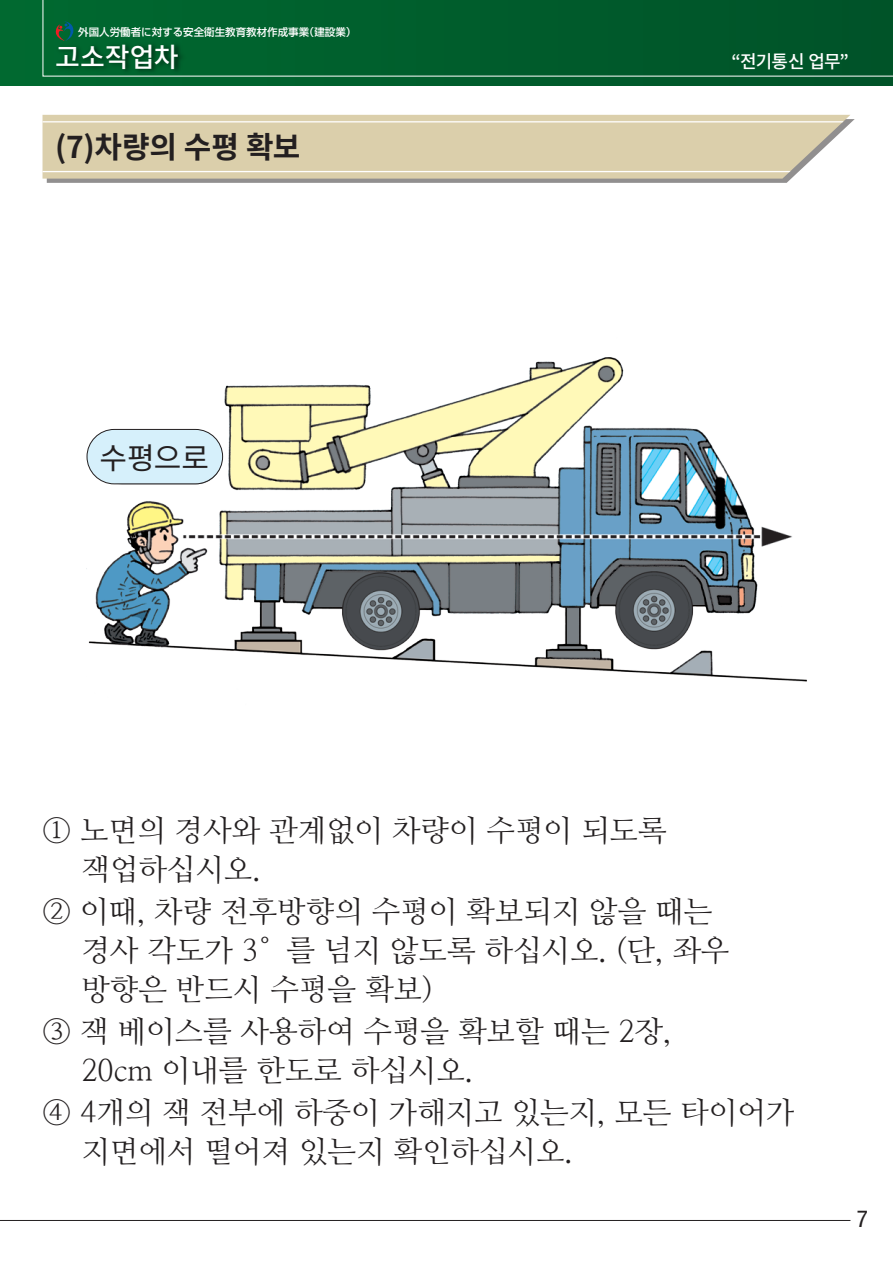
<style>
.page{position:relative;width:893px;height:1263px;background:#fff}
.page>*{position:absolute;margin:0;border:0;box-sizing:border-box;transform-origin:0 0}
.t1{font:30px/39px "Nanum Myeongjo";color:#231f20}
.t2{font:700 30px "Noto Sans CJ Kkr";color:#231f20}
.t3{font:30px "Noto Sans CJ Kkr";color:#231f20}
.t4{font:500 27px "Noto Sans CJ Kkr";letter-spacing:-.005em;color:#fff}
.t5{font:condensed 23.4px "Helvetica Neue LT Std";color:#231f20}
.t6{font:500 18px "Noto Sans CJ Kkr";letter-spacing:-.045em;color:#fff}
.t7{font:500 10.5px "Shin Go Pro";color:#fff}
</style>
<div class="page">
<hr style="left:0;top:1220px;width:850px;height:1px;background:#231f20">
<svg style="left:0;top:0;width:893px;height:85px;background:#00602d"></svg>
<svg style="left:0;top:0;width:1px;height:77px"></svg>
<svg style="left:42px;top:0;width:851px;height:77px;background:#035e2e"></svg>
<img style="left:86px;top:357px;width:721px;height:325px">
<svg style="left:56px;top:21px;width:17px;height:17px"></svg>
<svg style="left:47px;top:119px;width:808px;height:64px;fill:#918f8f"></svg>
<svg style="left:43px;top:115px;width:807px;height:64px;background:#dbd0ae"></svg>
<svg style="left:43px;top:121px;width:801px;height:1px"></svg>
<svg style="left:43px;top:171px;width:748px;height:1px"></svg>
<img style="left:50px;top:38px;width:139px;height:48px">
<div style="left:87px;top:429px;width:136px;height:55px;background:#d6f0fb;border-radius:27px"></div>
<div style="left:87px;top:429px;width:136px;height:55px;border:1px solid #231f20;border-radius:27px"></div>
<p class="t7" style="left:78px;top:23px;width:280px">外国人労働者に対する安全衛生教育教材作成事業（建設業）</p>
<p class="t4" style="left:55px;top:42px;width:125px">고소작업차</p>
<p class="t6" style="left:731px;top:51px;width:119px">“전기통신 업무”</p>
<p class="t2" style="left:55px;top:130px;width:247px">(7)차량의 수평 확보</p>
<p class="t3" style="left:100px;top:441px;width:111px">수평으로</p>
<p class="t1" style="left:81px;top:811px;width:587px;text-indent:-39px">① 노면의 경사와 관계없이 차량이 수평이 되도록 잭업하십시오.</p>
<p class="t1" style="left:81px;top:892px;width:649px;text-indent:-39px">② 이때, 차량 전후방향의 수평이 확보되지 않을 때는 경사 각도가 3°를 넘지 않도록 하십시오. (단, 좌우 방향은 반드시 수평을 확보)</p>
<p class="t1" style="left:81px;top:1012px;width:591px;text-indent:-39px">③ 잭 베이스를 사용하여 수평을 확보할 때는 2장,<br>20cm 이내를 한도로 하십시오.</p>
<p class="t1" style="left:81px;top:1093px;width:714px;text-indent:-39px">④ 4개의 잭 전부에 하중이 가해지고 있는지, 모든 타이어가 지면에서 떨어져 있는지 확인하십시오.</p>
<p class="t5" style="left:857px;top:1205px;width:13px">7</p>
</div>
